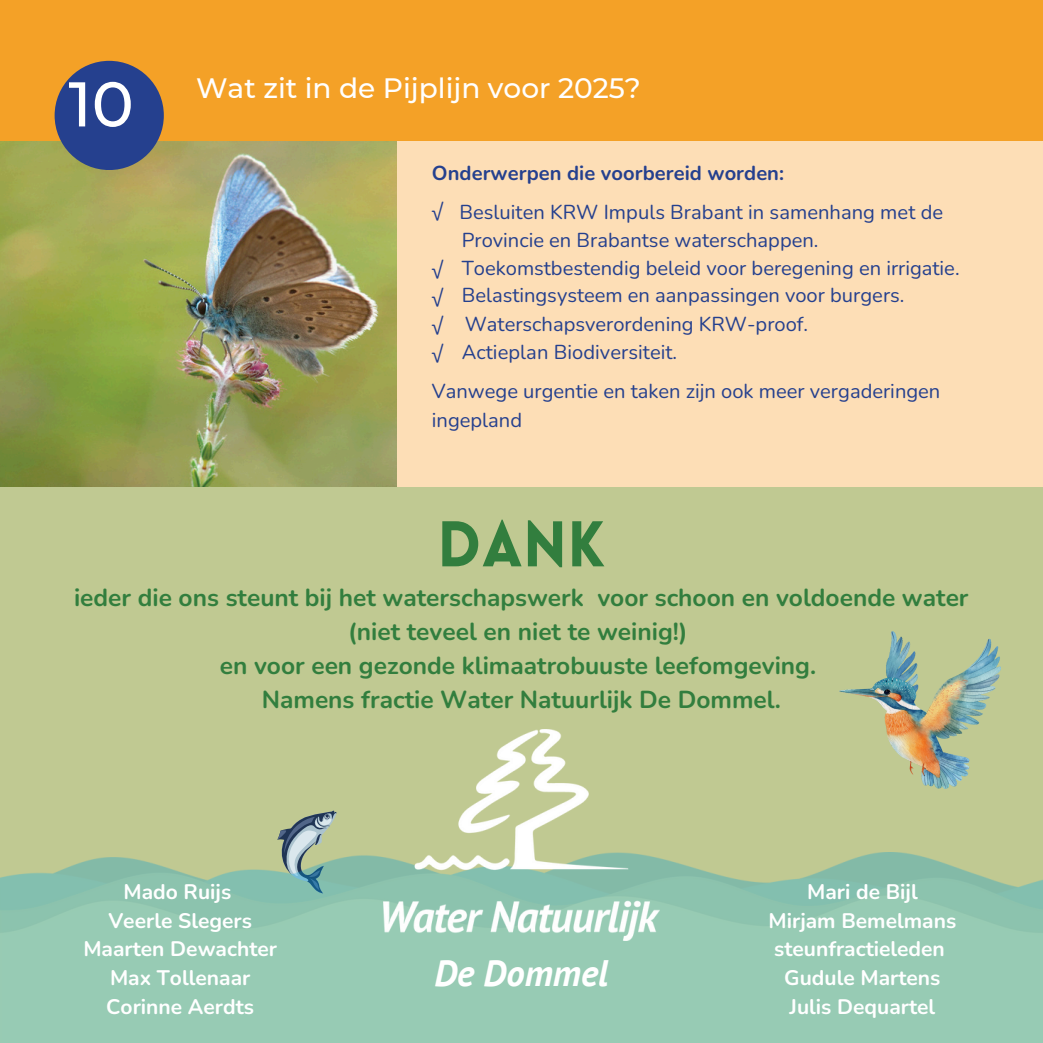
<style>
.page{position:relative;width:1043px;height:1043px;background:#fff}
.page>*{position:absolute;margin:0;border:0;box-sizing:border-box;transform-origin:0 0}
.t1{font:900 63px "Lovelo";color:#327e3e}
.t2{font:500 63px "Montserrat";color:#fff}
.t3{font:italic 700 36.75px "PT Sans";color:#fff}
.t4{font:500 28px "Montserrat";color:#fff}
.t5{font:700 24.5px/34.1px "Nunito";color:#327e3e;text-align:center}
.t6{font:700 21px/28.9px "Nunito";color:#fff;text-align:center}
.t7{font:20.12px "Nunito";color:#25408e}
.t8{font:700 20.12px "Nunito";color:#25408e}
</style>
<div class="page">
<div style="left:0;top:486px;width:1042px;height:556px;background:#c0c992"></div>
<svg style="left:277px;top:810px;width:59px;height:42px"></svg>
<div style="left:0;top:0;width:1042px;height:141px;background:#f4a127"></div>
<div style="left:397px;top:141px;width:645px;height:345px;background:#fddeb6"></div>
<img style="left:0;top:141px;width:396px;height:345px">
<div style="left:55px;top:61px;width:109px;height:109px;background:#25408e;border-radius:50%"></div>
<img style="left:0;top:852px;width:1042px;height:190px">
<img style="left:383px;top:729px;width:276px;height:211px">
<img style="left:839px;top:631px;width:161px;height:157px">
<p class="t2" style="left:68px;top:65px;width:67px">10</p>
<h4 class="t4" style="left:196px;top:71px;width:446px">Wat zit in de Pijplijn voor 2025?</h4>
<p class="t8" style="left:432px;top:160px;width:353px">Onderwerpen die voorbereid worden:</p>
<p class="t7" style="left:459px;top:198px;width:485px">Besluiten KRW Impuls Brabant in samenhang met de</p>
<p class="t7" style="left:461px;top:227px;width:358px">Provincie en Brabantse waterschappen.</p>
<p class="t7" style="left:461px;top:254px;width:499px">Toekomstbestendig beleid voor beregening en irrigatie.</p>
<p class="t7" style="left:461px;top:282px;width:444px">Belastingsysteem en aanpassingen voor burgers.</p>
<p class="t7" style="left:432px;top:197px;width:14px">√</p>
<p class="t7" style="left:432px;top:255px;width:14px">√</p>
<p class="t7" style="left:432px;top:282px;width:14px">√</p>
<p class="t7" style="left:432px;top:311px;width:377px">√ Waterschapsverordening KRW-proof.</p>
<p class="t7" style="left:432px;top:339px;width:14px">√</p>
<p class="t7" style="left:461px;top:339px;width:217px">Actieplan Biodiversiteit.</p>
<p class="t7" style="left:432px;top:378px;width:510px">Vanwege urgentie en taken zijn ook meer vergaderingen</p>
<h1 class="t7" style="left:432px;top:407px;width:92px">ingepland</h1>
<p class="t1" style="left:437px;top:519px;width:169px">DANK</p>
<p class="t5" style="left:74px;top:580px;width:895px">ieder die ons steunt bij het waterschapswerk voor schoon en voldoende water (niet teveel en niet te weinig!)<br>en voor een gezonde klimaatrobuuste leefomgeving.</p>
<h3 class="t5" style="left:262px;top:683px;width:520px">Namens fractie Water Natuurlijk De Dommel.</h3>
<p class="t6" style="left:83px;top:877px;width:195px">Mado Ruijs<br>Veerle Slegers<br>Maarten Dewachter<br>Max Tollenaar<br>Corinne Aerdts</p>
<p class="t3" style="left:434px;top:947px;width:175px">De Dommel</p>
<p class="t6" style="left:768px;top:877px;width:189px">Mari de Bijl<br>Mirjam Bemelmans steunfractieleden<br>Gudule Martens<br>Julis Dequartel</p>
</div>
